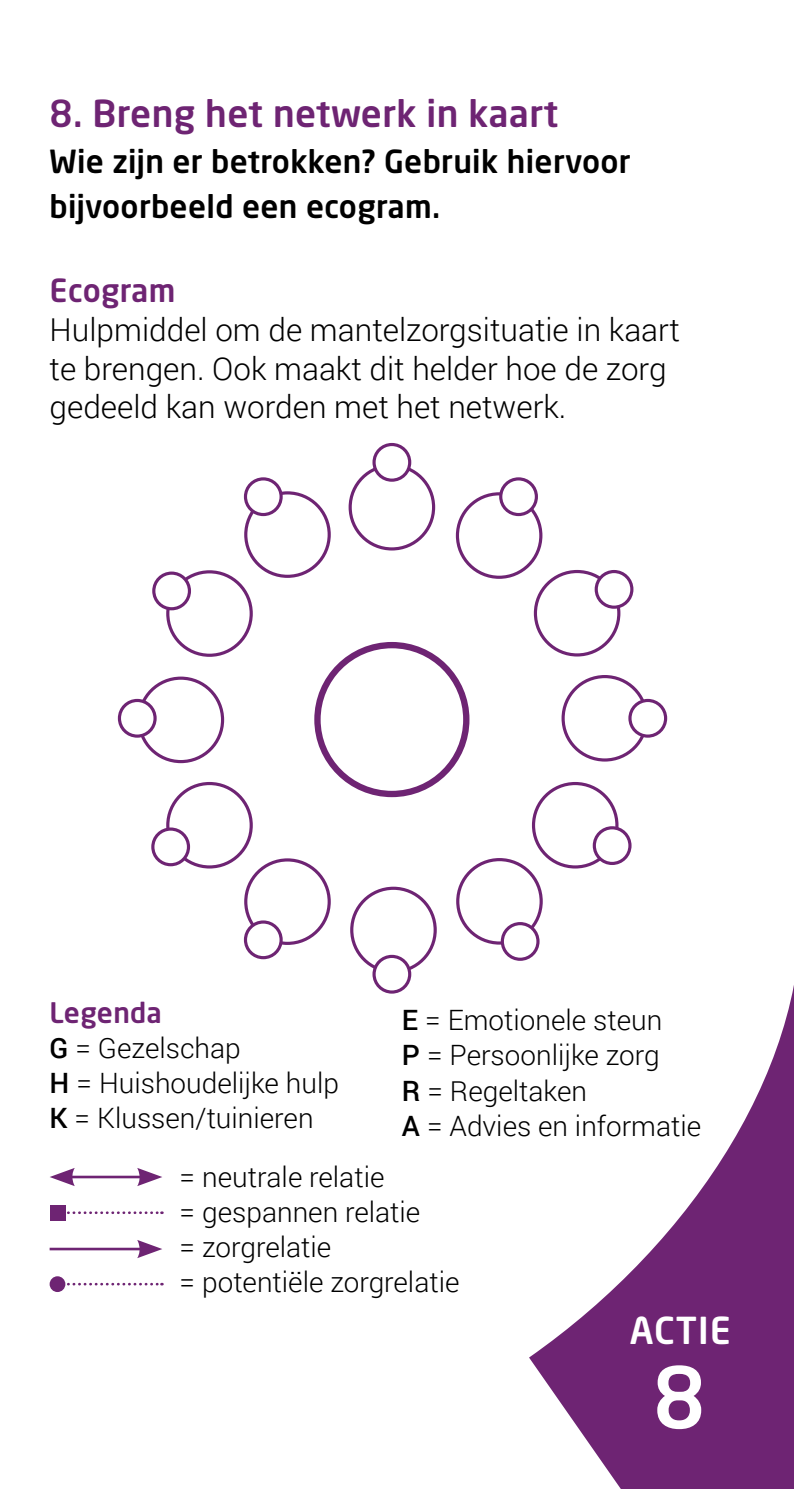
<style>
.page{position:relative;width:794px;height:1489px;background:#fff}
.page>*{position:absolute;margin:0;border:0;box-sizing:border-box;transform-origin:0 0}
.t1{font:500 84px "Neo Sans W1 G";color:#fff}
.t2{font:500 36.75px "Neo Sans W1 G";letter-spacing:.01em;color:#6e2473}
.t3{font:500 36.75px "Neo Sans W1 G";letter-spacing:.03em;color:#fff}
.t4{font:300 31.5px/38.5px "Roboto";color:#000}
.t5{font:500 31.5px/45.5px "Neo Sans W1 G";letter-spacing:.01em;color:#000}
.t6{font:500 31.5px "Neo Sans W1 G";letter-spacing:.01em;color:#6e2473}
.t7{font:300 28px/35px "Roboto";color:#000}
.t8{font:500 28px "Neo Sans W1 G";letter-spacing:.01em;color:#6e2473}
.s1{font-weight:500}
</style>
<div class="page">
<svg style="left:49px;top:887px;width:745px;height:601px"></svg>
<div style="left:314px;top:642px;width:155px;height:155px;border:6px solid #6e2473;border-radius:50%"></div>
<div style="left:348px;top:464px;width:87px;height:86px;border:3px solid #6e2473;border-radius:50%"></div>
<div style="left:374px;top:444px;width:36px;height:36px;background:#fff;border-radius:50%"></div>
<div style="left:372px;top:443px;width:39px;height:38px;border:3px solid #6e2473;border-radius:50%"></div>
<div style="left:456px;top:492px;width:86px;height:87px;border:3px solid #6e2473;border-radius:50%"></div>
<div style="left:501px;top:479px;width:35px;height:35px;background:#fff;border-radius:50%"></div>
<div style="left:499px;top:477px;width:39px;height:39px;border:3px solid #6e2473;border-radius:50%"></div>
<div style="left:534px;top:570px;width:86px;height:86px;border:3px solid #6e2473;border-radius:50%"></div>
<div style="left:596px;top:571px;width:36px;height:36px;background:#fff;border-radius:50%"></div>
<div style="left:594px;top:570px;width:39px;height:38px;border:3px solid #6e2473;border-radius:50%"></div>
<div style="left:561px;top:675px;width:87px;height:86px;border:3px solid #6e2473;border-radius:50%"></div>
<div style="left:630px;top:700px;width:35px;height:36px;background:#fff;border-radius:50%"></div>
<div style="left:628px;top:699px;width:39px;height:38px;border:3px solid #6e2473;border-radius:50%"></div>
<div style="left:532px;top:782px;width:86px;height:86px;border:3px solid #6e2473;border-radius:50%"></div>
<div style="left:594px;top:827px;width:36px;height:36px;background:#fff;border-radius:50%"></div>
<div style="left:593px;top:826px;width:38px;height:39px;border:3px solid #6e2473;border-radius:50%"></div>
<div style="left:456px;top:858px;width:87px;height:86px;border:3px solid #6e2473;border-radius:50%"></div>
<div style="left:502px;top:923px;width:36px;height:36px;background:#fff;border-radius:50%"></div>
<div style="left:501px;top:922px;width:38px;height:38px;border:3px solid #6e2473;border-radius:50%"></div>
<div style="left:350px;top:886px;width:87px;height:87px;border:3px solid #6e2473;border-radius:50%"></div>
<div style="left:374px;top:956px;width:36px;height:36px;background:#fff;border-radius:50%"></div>
<div style="left:372px;top:954px;width:39px;height:39px;border:3px solid #6e2473;border-radius:50%"></div>
<div style="left:244px;top:858px;width:87px;height:86px;border:3px solid #6e2473;border-radius:50%"></div>
<div style="left:245px;top:922px;width:36px;height:35px;background:#fff;border-radius:50%"></div>
<div style="left:244px;top:920px;width:39px;height:39px;border:3px solid #6e2473;border-radius:50%"></div>
<div style="left:166px;top:782px;width:87px;height:86px;border:3px solid #6e2473;border-radius:50%"></div>
<div style="left:153px;top:829px;width:35px;height:35px;background:#fff;border-radius:50%"></div>
<div style="left:151px;top:827px;width:39px;height:39px;border:3px solid #6e2473;border-radius:50%"></div>
<div style="left:138px;top:676px;width:86px;height:87px;border:3px solid #6e2473;border-radius:50%"></div>
<div style="left:119px;top:700px;width:36px;height:36px;background:#fff;border-radius:50%"></div>
<div style="left:118px;top:699px;width:39px;height:38px;border:3px solid #6e2473;border-radius:50%"></div>
<div style="left:166px;top:570px;width:87px;height:86px;border:3px solid #6e2473;border-radius:50%"></div>
<div style="left:154px;top:573px;width:35px;height:35px;background:#fff;border-radius:50%"></div>
<div style="left:152px;top:571px;width:39px;height:39px;border:3px solid #6e2473;border-radius:50%"></div>
<div style="left:244px;top:491px;width:87px;height:87px;border:3px solid #6e2473;border-radius:50%"></div>
<div style="left:245px;top:479px;width:36px;height:35px;background:#fff;border-radius:50%"></div>
<div style="left:244px;top:477px;width:39px;height:39px;border:3px solid #6e2473;border-radius:50%"></div>
<hr style="left:69px;top:1175px;width:74px;height:3px;background:#6e2473">
<svg style="left:50px;top:1167px;width:25px;height:19px"></svg>
<svg style="left:137px;top:1167px;width:25px;height:19px"></svg>
<svg style="left:65px;top:1211px;width:97px;height:2px"></svg>
<div style="left:50px;top:1204px;width:15px;height:16px;background:#6e2473"></div>
<svg style="left:65px;top:1282px;width:97px;height:3px"></svg>
<div style="left:50px;top:1276px;width:15px;height:15px;background:#6e2473;border-radius:50%"></div>
<hr style="left:50px;top:1247px;width:93px;height:3px;background:#6e2473">
<svg style="left:137px;top:1239px;width:25px;height:19px"></svg>
<h2 class="t2" style="left:50px;top:91px;width:510px">8. Breng het netwerk in kaart</h2>
<p class="t5" style="left:50px;top:138px;width:582px">Wie zijn er betrokken? Gebruik hiervoor bijvoorbeeld een ecogram.</p>
<p class="t6" style="left:50px;top:271px;width:127px">Ecogram</p>
<p class="t4" style="left:50px;top:309px;width:632px">Hulpmiddel om de mantelzorgsituatie in kaart te brengen. Ook maakt dit helder hoe de zorg gedeeld kan worden met het netwerk.</p>
<p class="t8" style="left:50px;top:994px;width:114px">Legenda</p>
<p class="t7" style="left:50px;top:1029px;width:291px"><span class="s1">G</span> = Gezelschap<br><span class="s1">H</span> = Huishoudelijke hulp<br><span class="s1">K</span> = Klussen/tuinieren</p>
<p class="t7" style="left:402px;top:1002px;width:301px"><span class="s1">E</span> = Emotionele steun<br><span class="s1">P</span> = Persoonlijke zorg<br><span class="s1">R</span> = Regeltaken<br><span class="s1">A</span> = Advies en informatie</p>
<p class="t7" style="left:180px;top:1158px;width:281px">= neutrale relatie<br>= gespannen relatie<br>= zorgrelatie<br>= potentiële zorgrelatie</p>
<h2 class="t3" style="left:630px;top:1307px;width:103px">ACTIE</h2>
<h1 class="t1" style="left:653px;top:1344px;width:54px">8</h1>
</div>
